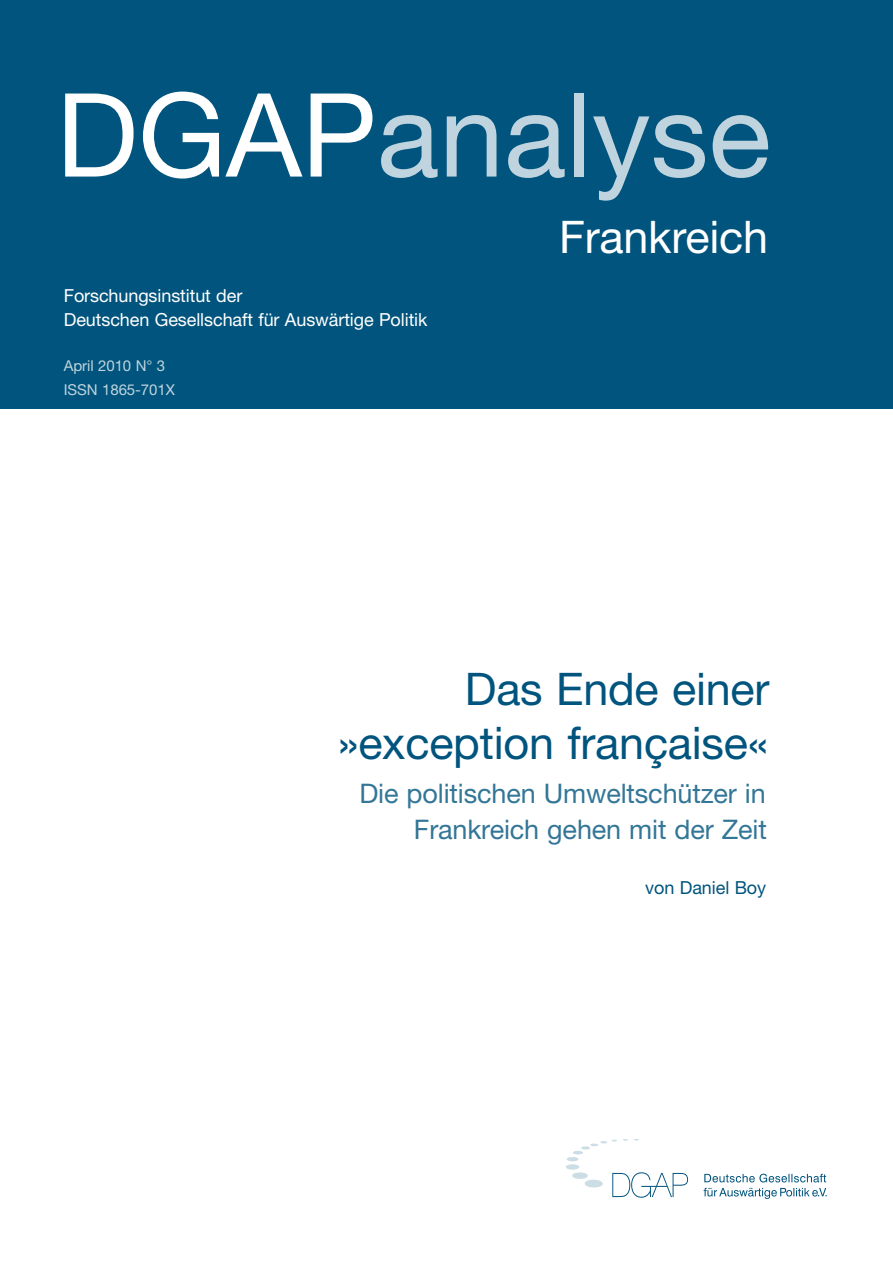
<style>
.page{position:relative;width:893px;height:1263px;background:#fff}
.page>*{position:absolute;margin:0;border:0;box-sizing:border-box;transform-origin:0 0}
.t1{font:116.25px "Helvetica Neue LT Std";color:#bfd4de}
.t2{font:45px/54px "Helvetica Neue LT Std";letter-spacing:-.005em;color:#00547d;text-align:right}
.t3{font:45px "Helvetica Neue LT Std";letter-spacing:-.005em;color:#fff}
.t4{font:27px/36px "Helvetica Neue LT Std";letter-spacing:-.005em;color:#337697;text-align:right}
.t5{font:18px/24px "Helvetica Neue LT Std";letter-spacing:-.005em;color:#fff}
.t6{font:18px "Helvetica Neue LT Std";letter-spacing:-.005em;color:#00547d}
.t7{font:15px/24px "Helvetica Neue LT Std";letter-spacing:-.005em;color:#bfd4de}
.s1{color:#fff}
</style>
<div class="page">
<div style="left:0;top:0;width:893px;height:408px;background:#00547d"></div>
<svg style="left:566px;top:1139px;width:122px;height:59px"></svg>
<svg style="left:704px;top:1174px;width:122px;height:8px"></svg>
<svg style="left:704px;top:1188px;width:123px;height:11px"></svg>
<h1 class="t1" style="left:56px;top:66px;width:716px"><span class="s1">DGAP</span>analyse</h1>
<h2 class="t3" style="left:559px;top:211px;width:210px">Frankreich</h2>
<p class="t5" style="left:64px;top:283px;width:365px">Forschungsinstitut der<br>Deutschen Gesellschaft für Auswärtige Politik</p>
<p class="t7" style="left:64px;top:354px;width:113px">April 2010 N° 3<br>ISSN 1865-701X</p>
<h2 class="t2" style="left:338px;top:661px;width:433px">Das Ende einer »exception française«</h2>
<h3 class="t4" style="left:359px;top:775px;width:409px">Die politischen Umweltschützer in<br>Frankreich gehen mit der Zeit</h3>
<p class="t6" style="left:645px;top:877px;width:122px">von Daniel Boy</p>
</div>
